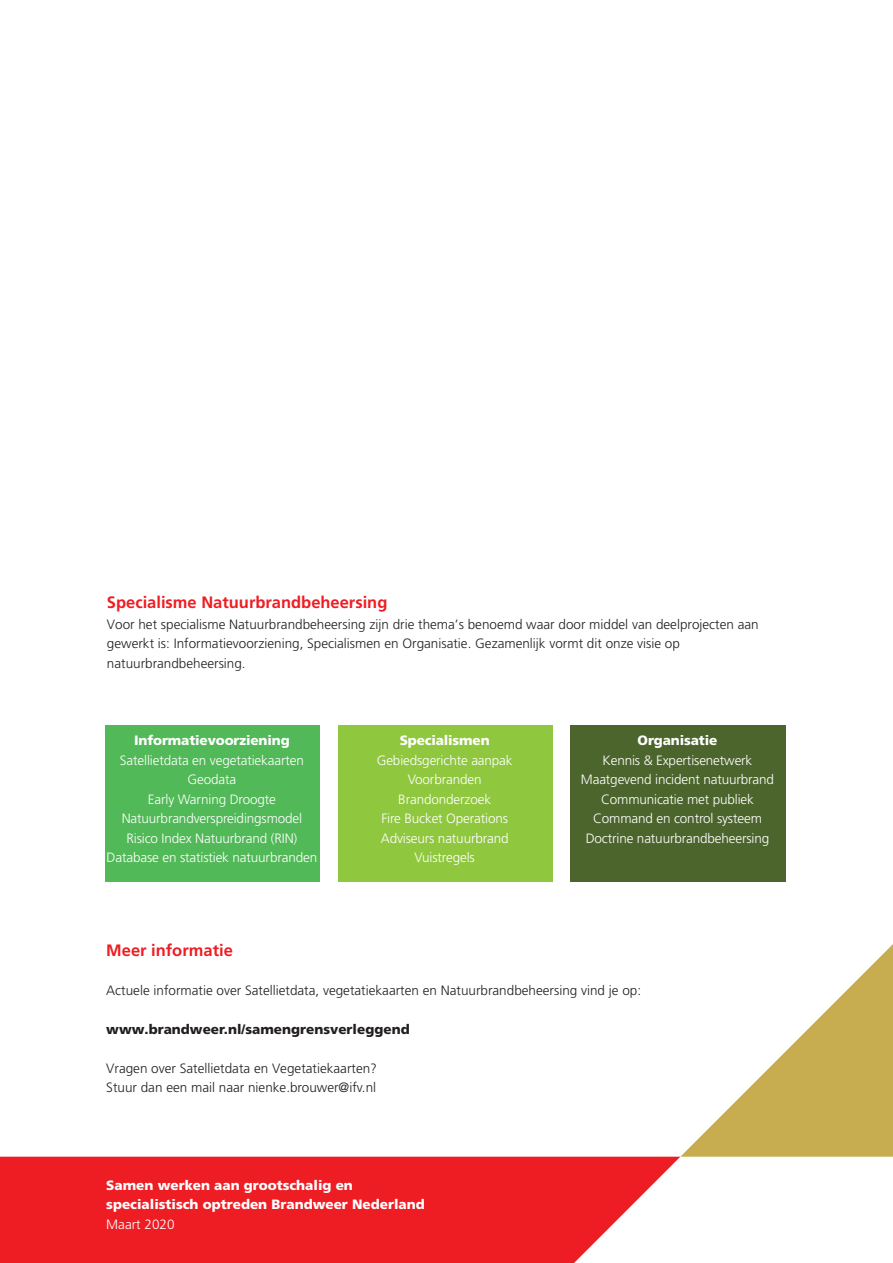
<style>
.page{position:relative;width:893px;height:1263px;background:#fff}
.page>*{position:absolute;margin:0;border:0;box-sizing:border-box;transform-origin:0 0}
.t1{font:700 16.5px "Frutiger LT Std";color:#ee1d23}
.t2{font:300 13.5px/19.5px "Frutiger LT Std";letter-spacing:-.01em;color:#fff;text-align:center}
.t3{font:300 13.5px/19.5px "Frutiger LT Std";color:#231f20}
.t4{font:900 13.5px/19.2px "Frutiger LT Std";color:#fff}
.t5{font:900 13.5px "Frutiger LT Std";color:#231f20}
</style>
<div class="page">
<svg style="left:0;top:1157px;width:680px;height:106px;background:#ef2e33"></svg>
<svg style="left:680px;top:944px;width:213px;height:213px"></svg>
<div style="left:105px;top:726px;width:215px;height:156px;background:#51b957"></div>
<div style="left:338px;top:726px;width:214px;height:156px;background:#8fc73e"></div>
<div style="left:570px;top:726px;width:216px;height:156px;background:#4c652d"></div>
<p class="t1" style="left:107px;top:592px;width:282px">Specialisme Natuurbrandbeheersing</p>
<p class="t3" style="left:107px;top:615px;width:653px">Voor het specialisme Natuurbrandbeheersing zijn drie thema’s benoemd waar door middel van deelprojecten aan gewerkt is: Informatievoorziening, Specialismen en Organisatie. Gezamenlijk vormt dit onze visie op natuurbrandbeheersing.</p>
<p class="t4" style="left:134px;top:731px;width:157px">Informatievoorziening</p>
<p class="t2" style="left:107px;top:750px;width:212px">Satellietdata en vegetatiekaarten<br>Geodata<br>Early Warning Droogte<br>Natuurbrandverspreidingsmodel<br>Risico Index Natuurbrand (RIN)<br>Database en statistiek natuurbranden</p>
<p class="t4" style="left:400px;top:731px;width:92px">Specialismen</p>
<p class="t2" style="left:377px;top:750px;width:137px">Gebiedsgerichte aanpak<br>Voorbranden<br>Brandonderzoek<br>Fire Bucket Operations<br>Adviseurs natuurbrand<br>Vuistregels</p>
<p class="t4" style="left:638px;top:731px;width:81px">Organisatie</p>
<p class="t2" style="left:581px;top:750px;width:195px">Kennis &amp; Expertisenetwerk<br>Maatgevend incident natuurbrand<br>Communicatie met publiek<br>Command en control systeem<br>Doctrine natuurbrandbeheersing</p>
<p class="t1" style="left:106px;top:940px;width:128px">Meer informatie</p>
<p class="t3" style="left:106px;top:980px;width:536px">Actuele informatie over Satellietdata, vegetatiekaarten en Natuurbrandbeheersing vind je op:</p>
<p class="t5" style="left:106px;top:1021px;width:305px">www.brandweer.nl/samengrensverleggend</p>
<p class="t3" style="left:106px;top:1058px;width:272px">Vragen over Satellietdata en Vegetatiekaarten?<br>Stuur dan een mail naar nienke.brouwer@ifv.nl</p>
<p class="t4" style="left:106px;top:1175px;width:320px">Samen werken aan grootschalig en specialistisch optreden Brandweer Nederland</p>
<p class="t2" style="left:106px;top:1214px;width:70px">Maart 2020</p>
</div>
